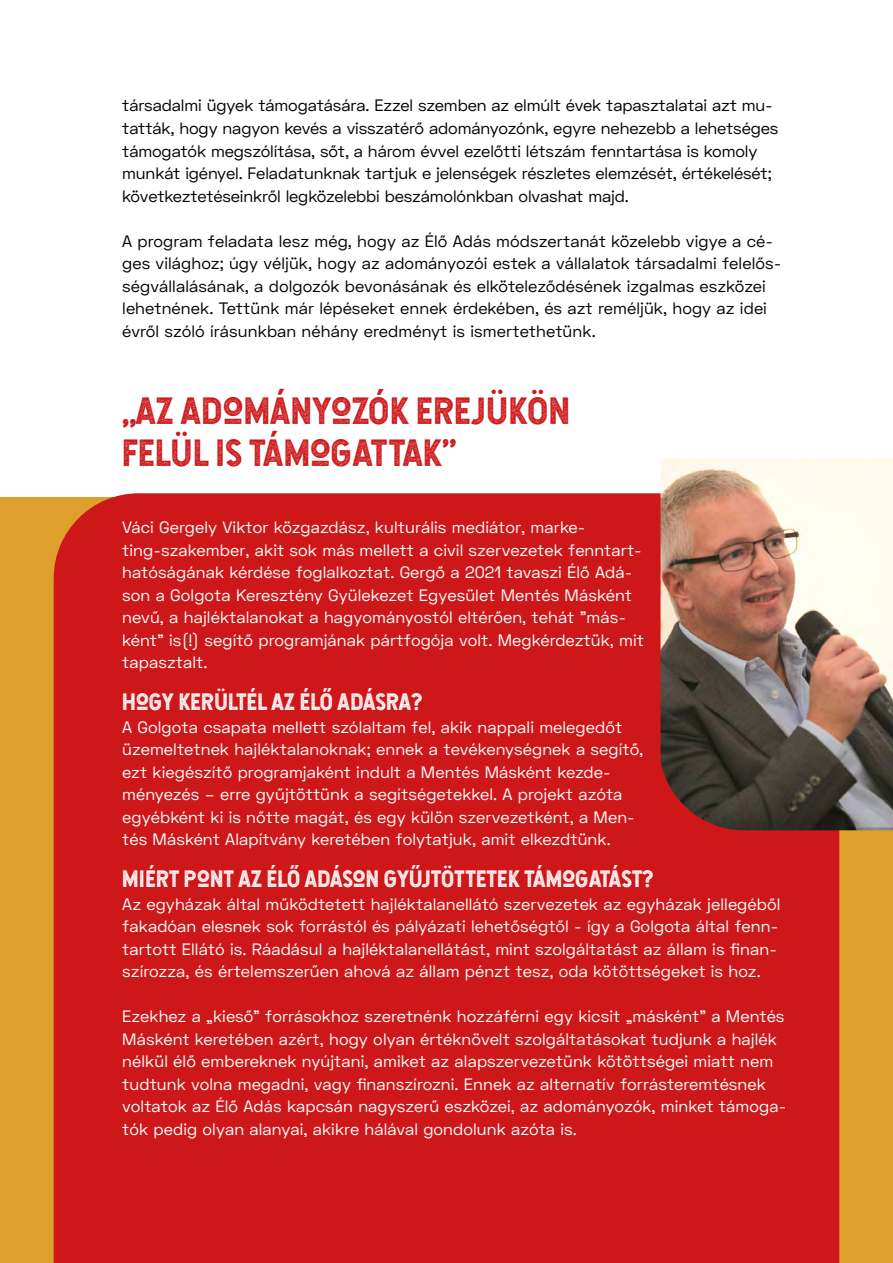
<style>
.page{position:relative;width:893px;height:1263px;background:#fff}
.page>*{position:absolute;margin:0;border:0;box-sizing:border-box;transform-origin:0 0}
.t1{font:36px/42px "Hansief Rough";letter-spacing:.01em;color:#cd1719}
.t2{font:22.5px "Hansief Rough";letter-spacing:.01em;color:#fff}
.t3{font:16.5px/22.5px "Space Grotesk";letter-spacing:.005em;color:#fff}
.t4{font:16.5px/22.5px "Space Grotesk";letter-spacing:-.005em;color:#000}
</style>
<div class="page">
<div style="left:0;top:497px;width:893px;height:766px;background:#de9f2d"></div>
<div style="left:54px;top:493px;width:785px;height:770px;background:#cd1719"></div>
<img style="left:660px;top:459px;width:233px;height:371px">
<p class="t4" style="left:122px;top:94px;width:658px">társadalmi ügyek támogatására. Ezzel szemben az elmúlt évek tapasztalatai azt mu&shy;tatták, hogy nagyon kevés a visszatérő adományozónk, egyre nehezebb a lehetséges támogatók megszólítása, sőt, a három évvel ezelőtti létszám fenntartása is komoly munkát igényel. Feladatunknak tartjuk e jelenségek részletes elemzését, értékelését; következtetéseinkről legközelebbi beszámolónkban olvashat majd.</p>
<p class="t4" style="left:122px;top:229px;width:661px">A program feladata lesz még, hogy az Élő Adás módszertanát közelebb vigye a cé&shy;ges világhoz; úgy véljük, hogy az adományozói estek a vállalatok társadalmi felelős&shy;ségvállalásának, a dolgozók bevonásának és elköteleződésének izgalmas eszközei lehetnének. Tettünk már lépéseket ennek érdekében, és azt reméljük, hogy az idei évről szóló írásunkban néhány eredményt is ismertethetünk.</p>
<h1 class="t1" style="left:122px;top:389px;width:450px">„AZ ADOMÁNYOZÓK EREJÜKÖN<br>FELÜL IS TÁMOGATTAK”</h1>
<p class="t3" style="left:122px;top:516px;width:523px">Váci Gergely Viktor közgazdász, kulturális mediátor, marke&shy;ting-szakember, akit sok más mellett a civil szervezetek fenntart&shy;hatóságának kérdése foglalkoztat. Gergő a 2021 tavaszi Élő Adá&shy;son a Golgota Keresztény Gyülekezet Egyesület Mentés Másként nevű, a hajléktalanokat a hagyományostól eltérően, tehát ”más&shy;ként” is(!) segítő programjának pártfogója volt. Megkérdeztük, mit tapasztalt.</p>
<h2 class="t2" style="left:122px;top:687px;width:302px">HOGY KERÜLTÉL AZ ÉLŐ ADÁSRA?</h2>
<p class="t3" style="left:122px;top:715px;width:523px">A Golgota csapata mellett szólaltam fel, akik nappali melegedőt üzemeltetnek hajléktalanoknak; ennek a tevékenységnek a segítő, ezt kiegészítő programjaként indult a Mentés Másként kezde&shy;ményezés – erre gyűjtöttünk a segítségetekkel. A projekt azóta egyébként ki is nőtte magát, és egy külön szervezetként, a Men&shy;tés Másként Alapítvány keretében folytatjuk, amit elkezdtünk.</p>
<h2 class="t2" style="left:122px;top:864px;width:533px">MIÉRT PONT AZ ÉLŐ ADÁSON GYŰJTÖTTETEK TÁMOGATÁST?</h2>
<p class="t3" style="left:122px;top:892px;width:660px">Az egyházak által működtetett hajléktalanellátó szervezetek az egyházak jellegéből fakadóan elesnek sok forrástól és pályázati lehetőségtől - így a Golgota által fenn&shy;tartott Ellátó is. Ráadásul a hajléktalanellátást, mint szolgáltatást az állam is finan&shy;szírozza, és értelemszerűen ahová az állam pénzt tesz, oda kötöttségeket is hoz.</p>
<p class="t3" style="left:122px;top:1005px;width:665px">Ezekhez a „kieső” forrásokhoz szeretnénk hozzáférni egy kicsit „másként” a Mentés Másként keretében azért, hogy olyan értéknövelt szolgáltatásokat tudjunk a hajlék nélkül élő embereknek nyújtani, amiket az alapszervezetünk kötöttségei miatt nem tudtunk volna megadni, vagy finanszírozni. Ennek az alternatív forrásteremtésnek voltatok az Élő Adás kapcsán nagyszerű eszközei, az adományozók, minket támoga&shy;tók pedig olyan alanyai, akikre hálával gondolunk azóta is.</p>
</div>
